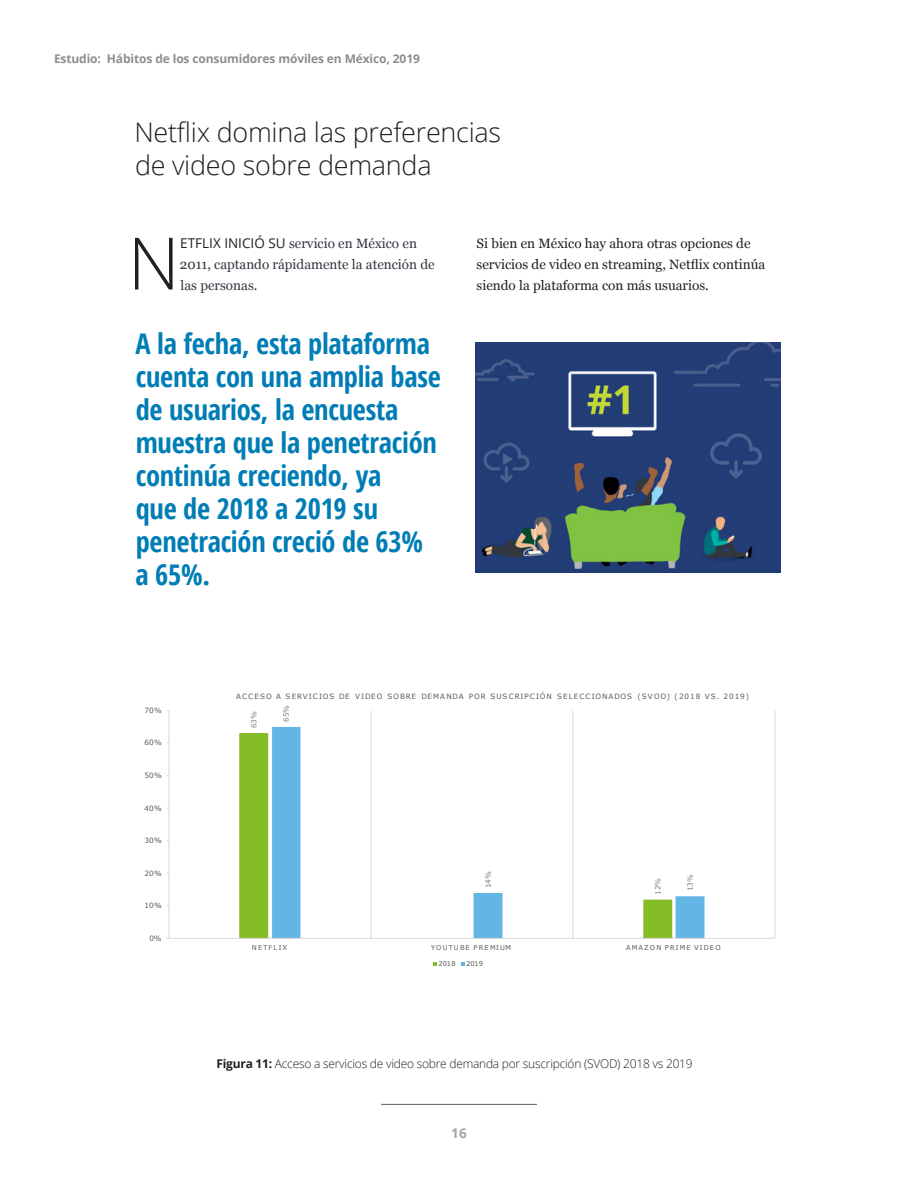
<style>
.page{position:relative;width:918px;height:1188px;background:#fff}
.page>*{position:absolute;margin:0;border:0;box-sizing:border-box;transform-origin:0 0}
.body-dropcap{font:300 72.3px "Open Sans";color:#231f20}
.pullout-quote{font:700 condensed 28.5px/33px "Open Sans";letter-spacing:-.01em;color:#007db5}
.chapter-subtitle{font:300 27px/33px "Open Sans";letter-spacing:-.01em;color:#231f20}
.body-auxiliary{font:13.5px/21px "Georgia";color:#231f20}
.body-dropcap-2{font:13.5px/21px "Georgia";color:#323640}
.t1{font:700 13.5px "Open Sans";color:#a3a7a9}
.t2{font:300 12px "Open Sans";letter-spacing:-.02em;color:#231f20}
.t3{font:700 12px "Open Sans";letter-spacing:-.01em;color:#8e8e8f}
.t4{font:7.2px "Verdana";letter-spacing:.135em;color:#595959}
.t5{font:7.2px "Verdana";letter-spacing:-.02em;color:#7f7f7f}
.t6{font:6.75px "Verdana";letter-spacing:.15em;color:#595959}
.t7{font:6.75px "Verdana";letter-spacing:.17em;color:#595959}
.s1{font-family:"Open Sans";color:#231f20}
.s2{font-weight:700}
</style>
<div class="page">
<hr style="left:381px;top:1104px;width:156px;height:1px;background:#5f6369">
<img style="left:475px;top:343px;width:306px;height:229px">
<hr style="left:371px;top:711px;width:1px;height:227px;background:#d9d9d9">
<hr style="left:573px;top:711px;width:1px;height:227px;background:#d9d9d9">
<hr style="left:775px;top:711px;width:1px;height:227px;background:#d9d9d9">
<svg style="left:239px;top:733px;width:30px;height:205px;background:#8abe2c"></svg>
<svg style="left:272px;top:727px;width:433px;height:211px"></svg>
<hr style="left:169px;top:710px;width:1px;height:228px;background:#d9d9d9">
<hr style="left:169px;top:938px;width:606px;height:1px;background:#d9d9d9">
<svg style="left:433px;top:962px;width:4px;height:4px"></svg>
<svg style="left:461px;top:962px;width:4px;height:4px"></svg>
<div style="left:574px;top:351px;width:83px;height:14px;background:#233d76"></div>
<p class="t3" style="left:54px;top:50px;width:367px">Estudio: Hábitos de los consumidores móviles en México, 2019</p>
<p class="chapter-subtitle" style="left:134px;top:115px;width:368px">Netflix domina las preferencias de video sobre demanda</p>
<p class="body-dropcap" style="left:128px;top:214px;width:54px">N</p>
<p class="body-dropcap-2" style="left:180px;top:232px;width:256px"><span class="s1">ETFLIX INICIÓ SU</span> servicio en México en<br>2011, captando rápidamente la atención de las personas.</p>
<p class="pullout-quote" style="left:135px;top:326px;width:307px">A la fecha, esta plataforma cuenta con una amplia base de usuarios, la encuesta muestra que la penetración continúa creciendo, ya<br>que de 2018 a 2019 su penetración creció de 63% a 65%.</p>
<p class="body-auxiliary" style="left:477px;top:232px;width:290px">Si bien en México hay ahora otras opciones de servicios de video en streaming, Netflix continúa siendo la plataforma con más usuarios.</p>
<p class="t4" style="left:145px;top:705px;width:19px">70%</p>
<p class="t4" style="left:145px;top:738px;width:19px">60%</p>
<p class="t4" style="left:145px;top:770px;width:19px">50%</p>
<p class="t4" style="left:145px;top:803px;width:19px">40%</p>
<p class="t4" style="left:145px;top:836px;width:19px">30%</p>
<p class="t4" style="left:145px;top:868px;width:19px">20%</p>
<p class="t4" style="left:145px;top:901px;width:19px">10%</p>
<p class="t4" style="left:149px;top:933px;width:14px">0%</p>
<p class="t4" style="left:236px;top:691px;width:515px">ACCESO A SERVICIOS DE VIDEO SOBRE DEMANDA POR SUSCRIPCIÓN SELECCIONADOS (SVOD) (2018 VS. 2019)</p>
<p class="t5" style="left:249px;top:728px;width:18px;rotate:-90deg">63%</p>
<p class="t5" style="left:281px;top:722px;width:18px;rotate:-90deg">65%</p>
<p class="t5" style="left:483px;top:888px;width:18px;rotate:-90deg">14%</p>
<p class="t5" style="left:685px;top:891px;width:18px;rotate:-90deg">13%</p>
<p class="t5" style="left:653px;top:895px;width:18px;rotate:-90deg">12%</p>
<p class="t7" style="left:252px;top:943px;width:37px">NETFLIX</p>
<p class="t6" style="left:431px;top:943px;width:82px">YOUTUBE PREMIUM</p>
<p class="t6" style="left:626px;top:943px;width:96px">AMAZON PRIME VIDEO</p>
<p class="t6" style="left:439px;top:959px;width:19px">2018</p>
<p class="t6" style="left:466px;top:959px;width:19px">2019</p>
<p class="t2" style="left:217px;top:1055px;width:478px"><span class="s2">Figura 11:</span> Acceso a servicios de video sobre demanda por suscripción (SVOD) 2018 vs 2019</p>
<p class="t1" style="left:451px;top:1123px;width:17px">16</p>
</div>
